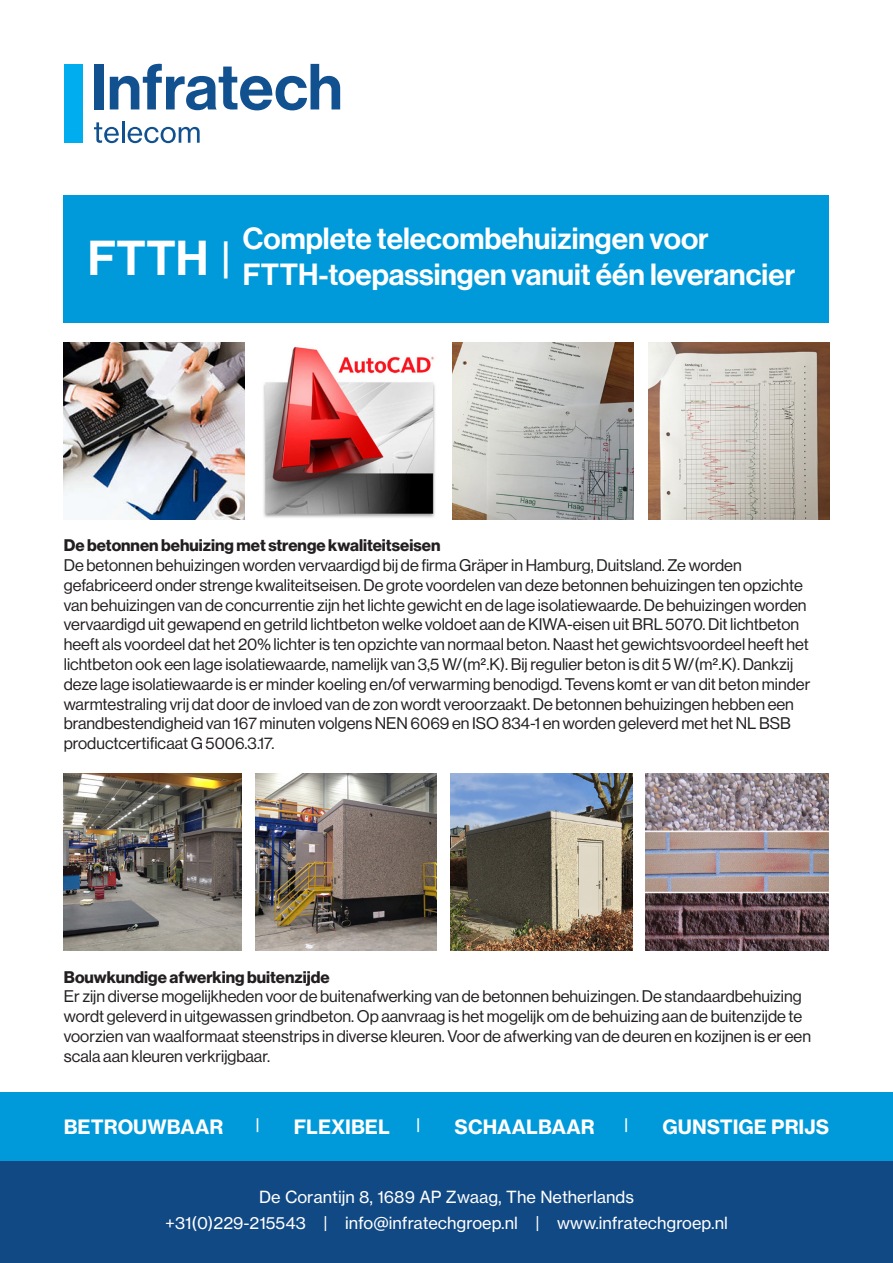
<style>
.page{position:relative;width:893px;height:1263px;background:#fff}
.page>*{position:absolute;margin:0;border:0;box-sizing:border-box;transform-origin:0 0}
.t1{font:48px "N Haas Grotesk DS Pro 65 Md";color:#fff}
.t2{font:42px "N Haas Grotesk DS Pro 65 Md";color:#fff}
.t3{font:30px/36px "N Haas Grotesk DS Pro 65 Md";color:#fff}
.t4{font:19.5px "N Haas Grotesk TX Pro 75 Bd";color:#fff}
.t5{font:16.5px/19.8px "N Haas Grotesk DS Pro 55 Rg";color:#231f20}
.t6{font:16.5px "N Haas Grotesk TX Pro 55 Rg";color:#fff}
.t7{font:16.5px "N Haas Grotesk DS Pro 75 Bd";color:#231f20}
.t8{font:15px "N Haas Grotesk TX Pro 75 Bd";color:#fff}
</style>
<div class="page">
<div style="left:0;top:1161px;width:893px;height:102px;background:#114984"></div>
<div style="left:64px;top:196px;width:765px;height:127px;background:#009ada"></div>
<div style="left:0;top:1093px;width:893px;height:68px;background:#009ada"></div>
<svg style="left:94px;top:122px;width:25px;height:21px"></svg>
<hr style="left:122px;top:121px;width:3px;height:22px;background:#115190">
<svg style="left:128px;top:127px;width:72px;height:16px"></svg>
<div style="left:94px;top:64px;width:9px;height:45px;background:#115190"></div>
<svg style="left:110px;top:64px;width:230px;height:46px"></svg>
<div style="left:64px;top:64px;width:19px;height:79px;background:#00aeef"></div>
<img style="left:64px;top:342px;width:181px;height:177px">
<img style="left:263px;top:346px;width:172px;height:172px">
<img style="left:453px;top:342px;width:181px;height:177px">
<img style="left:648px;top:342px;width:181px;height:177px">
<img style="left:646px;top:774px;width:183px;height:177px">
<img style="left:64px;top:774px;width:177px;height:177px">
<img style="left:255px;top:774px;width:182px;height:177px">
<img style="left:450px;top:774px;width:182px;height:177px">
<p class="t1" style="left:88px;top:230px;width:122px">FTTH</p>
<p class="t2" style="left:222px;top:234px;width:10px">|</p>
<p class="t3" style="left:243px;top:220px;width:554px">Complete telecombehuizingen voor<br>FTTH-toepassingen vanuit één leverancier</p>
<p class="t7" style="left:64px;top:536px;width:378px">De betonnen behuizing met strenge kwaliteitseisen</p>
<p class="t5" style="left:64px;top:555px;width:748px">De betonnen behuizingen worden vervaardigd bij de firma Gräper in Hamburg, Duitsland. Ze worden gefabriceerd onder strenge kwaliteitseisen. De grote voordelen van deze betonnen behuizingen ten opzichte van behuizingen van de concurrentie zijn het lichte gewicht en de lage isolatiewaarde. De behuizingen worden vervaardigd uit gewapend en getrild lichtbeton welke voldoet aan de KIWA-eisen uit BRL 5070. Dit lichtbeton heeft als voordeel dat het 20% lichter is ten opzichte van normaal beton. Naast het gewichtsvoordeel heeft het lichtbeton ook een lage isolatiewaarde, namelijk van 3,5 W/(m².K). Bij regulier beton is dit 5 W/(m².K). Dankzij deze lage isolatiewaarde is er minder koeling en/of verwarming benodigd. Tevens komt er van dit beton minder warmtestraling vrij dat door de invloed van de zon wordt veroorzaakt. De betonnen behuizingen hebben een</p>
<p class="t5" style="left:64px;top:714px;width:728px">brandbestendigheid van 167 minuten volgens NEN 6069 en ISO 834-1 en worden geleverd met het NL BSB productcertificaat G 5006.3.17.</p>
<p class="t7" style="left:64px;top:967px;width:268px">Bouwkundige afwerking buitenzijde</p>
<p class="t5" style="left:64px;top:987px;width:749px">Er zijn diverse mogelijkheden voor de buitenafwerking van de betonnen behuizingen. De standaardbehuizing wordt geleverd in uitgewassen grindbeton. Op aanvraag is het mogelijk om de behuizing aan de buitenzijde te voorzien van waalformaat steenstrips in diverse kleuren. Voor de afwerking van de deuren en kozijnen is er een scala aan kleuren verkrijgbaar.</p>
<p class="t4" style="left:64px;top:1114px;width:161px">BETROUWBAAR</p>
<p class="t8" style="left:256px;top:1115px;width:5px">|</p>
<p class="t4" style="left:294px;top:1114px;width:98px">FLEXIBEL</p>
<p class="t8" style="left:417px;top:1115px;width:5px">|</p>
<p class="t4" style="left:455px;top:1114px;width:141px">SCHAALBAAR</p>
<p class="t8" style="left:625px;top:1115px;width:5px">|</p>
<p class="t4" style="left:663px;top:1114px;width:168px">GUNSTIGE PRIJS</p>
<p class="t6" style="left:259px;top:1187px;width:376px">De Corantijn 8, 1689 AP Zwaag, The Netherlands</p>
<p class="t6" style="left:165px;top:1213px;width:564px">+31(0)229-215543 | info@infratechgroep.nl | www.infratechgroep.nl</p>
</div>
